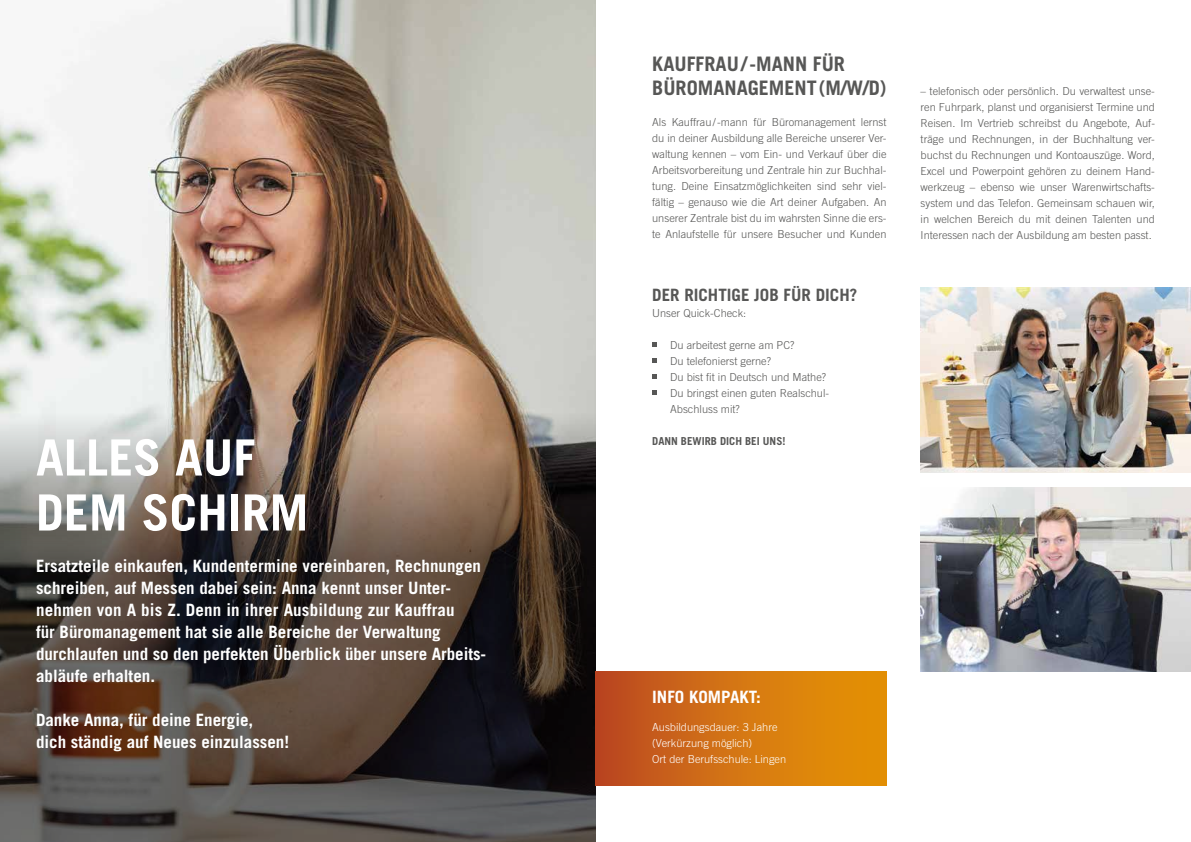
<style>
.page{position:relative;width:1191px;height:842px;background:#fff}
.page>*{position:absolute;margin:0;border:0;box-sizing:border-box;transform-origin:0 0}
.t1{font:700 50px/55px "Trade Gothic";color:#fff}
.t2{font:700 20px/24px "Trade Gothic";color:#575756}
.t3{font:700 17px/22px "Trade Gothic";color:#fff}
.t4{font:700 17px "Trade Gothic";color:#575756}
.t5{font:300 11px/16px "Trade Gothic";color:#575756;text-align:justify}
.t6{font:300 11px/16px "Trade Gothic";color:#fff}
.t7{font:700 11px "Trade Gothic";color:#575756}
</style>
<div class="page">
<img style="left:0;top:0;width:595px;height:360px">
<img style="left:0;top:360px;width:595px;height:482px">
<img style="left:920px;top:288px;width:271px;height:184px">
<div style="left:595px;top:672px;width:291px;height:113px;background:linear-gradient(to right,#bd4b22,#e89903)"></div>
<svg style="left:652px;top:343px;width:4px;height:4px"></svg>
<svg style="left:652px;top:359px;width:4px;height:4px"></svg>
<svg style="left:652px;top:375px;width:4px;height:4px"></svg>
<svg style="left:652px;top:391px;width:4px;height:4px"></svg>
<img style="left:920px;top:488px;width:271px;height:184px">
<h1 class="t1" style="left:36px;top:429px;width:274px">ALLES AUF<br>DEM SCHIRM</h1>
<p class="t3" style="left:36px;top:554px;width:450px">Ersatzteile einkaufen, Kundentermine vereinbaren, Rechnungen schreiben, auf Messen dabei sein: Anna kennt unser Unter&shy;nehmen von A bis Z. Denn in ihrer Ausbildung zur Kauffrau<br>für Büromanagement hat sie alle Bereiche der Verwaltung durchlaufen und so den perfekten Überblick über unsere Arbeits&shy;abläufe erhalten.</p>
<h3 class="t3" style="left:36px;top:708px;width:255px">Danke Anna, für deine Energie,<br>dich ständig auf Neues einzulassen!</h3>
<h2 class="t2" style="left:652px;top:52px;width:236px">KAUFFRAU/-MANN FÜR<br>BÜROMANAGEMENT (M/W/D)</h2>
<p class="t5" style="left:652px;top:113px;width:236px">Als Kauffrau/-mann für Büromanagement lernst du in deiner Ausbildung alle Bereiche unserer Ver&shy;waltung kennen – vom Ein- und Verkauf über die Arbeitsvorbereitung und Zentrale hin zur Buchhal&shy;tung. Deine Einsatzmöglichkeiten sind sehr viel&shy;fältig – genauso wie die Art deiner Aufgaben. An unserer Zentrale bist du im wahrsten Sinne die ers&shy;te Anlaufstelle für unsere Besucher und Kunden</p>
<h3 class="t4" style="left:652px;top:284px;width:207px">DER RICHTIGE JOB FÜR DICH?</h3>
<p class="t5" style="left:652px;top:305px;width:96px">Unser Quick-Check:</p>
<p class="t5" style="left:670px;top:337px;width:160px;text-align:left">Du arbeitest gerne am PC?<br>Du telefonierst gerne?<br>Du bist fit in Deutsch und Mathe?<br>Du bringst einen guten Realschul-<br>Abschluss mit?</p>
<p class="t7" style="left:652px;top:434px;width:135px">DANN BEWIRB DICH BEI UNS!</p>
<p class="t5" style="left:920px;top:83px;width:236px">– telefonisch oder persönlich. Du verwaltest unse&shy;ren Fuhrpark, planst und organisierst Termine und Reisen. Im Vertrieb schreibst du Angebote, Auf&shy;träge und Rechnungen, in der Buchhaltung ver&shy;buchst du Rechnungen und Kontoauszüge. Word, Excel und Powerpoint gehören zu deinem Hand&shy;werkzeug – ebenso wie unser Warenwirtschafts&shy;system und das Telefon. Gemeinsam schauen wir, in welchen Bereich du mit deinen Talenten und Interessen nach der Ausbildung am besten passt.</p>
<h3 class="t3" style="left:652px;top:685px;width:110px">INFO KOMPAKT:</h3>
<p class="t6" style="left:652px;top:718px;width:135px">Ausbildungsdauer: 3 Jahre (Verkürzung möglich)<br>Ort der Berufsschule: Lingen</p>
</div>
